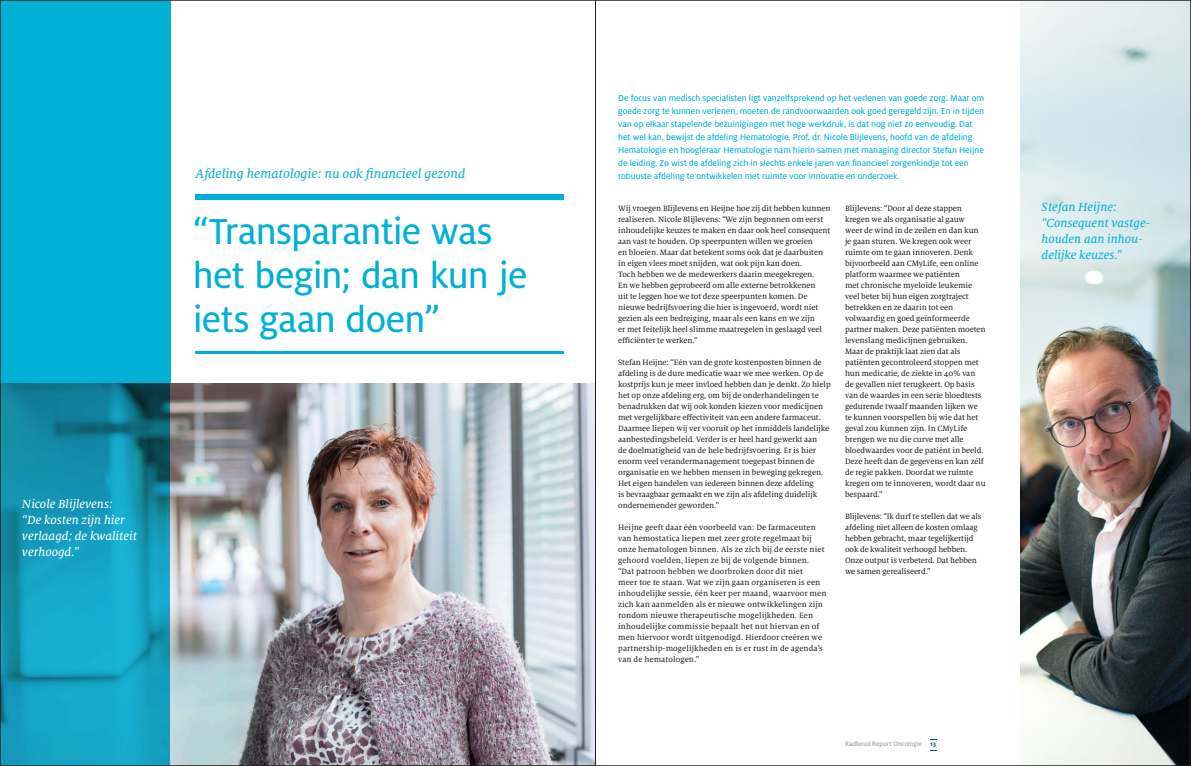
<style>
.page{position:relative;width:1191px;height:766px;background:#fff}
.page>*{position:absolute;margin:0;border:0;box-sizing:border-box;transform-origin:0 0}
.KOP_middel{font:40px/44px "Milo OT Text";letter-spacing:-.02em;color:#00b1d5}
.Chapeau{font:14px "Milo Serif OT Text Ita";color:#00b1d5}
.Foto_bijschrift{font:13px/16px "Milo Serif OT Text Ita";color:#fff}
.Foto_bijschrift-2{font:13px/16px "Milo Serif OT Text Ita";color:#00b1d5}
.Bodytekst_intro_klei{font:9.5px/13px "Milo OT Text";letter-spacing:-.01em;color:#00b1d5}
.Bodytekst_zwart{font:8.5px/11px "Milo Serif OT Text";letter-spacing:-.01em;color:#231f20}
.Bodytekst_zwart-2{font:8.5px/11px "Milo Serif OT Text";letter-spacing:.01em;color:#231f20}
.t1{font:7px "Milo OT Text";letter-spacing:.005em;color:#939598}
.s1{font-family:"Milo OT";font-weight:700;color:#005d85}
</style>
<div class="page">
<img style="left:1020px;top:2px;width:169px;height:761px">
<img style="left:170px;top:383px;width:425px;height:380px">
<div style="left:0;top:0;width:170px;height:383px;background:#00b1d5"></div>
<svg style="left:2px;top:383px;width:168px;height:380px;background:#1496b4"></svg>
<div style="left:196px;top:194px;width:368px;height:6px;background:#00b1d5"></div>
<hr style="left:196px;top:351px;width:368px;height:3px;background:#00b1d5">
<hr style="left:595px;top:0;width:1px;height:765px;background:#231f20">
<p class="Foto_bijschrift" style="left:22px;top:496px;width:117px">Nicole Blijlevens:<br>“De kosten zijn hier verlaagd; de kwaliteit verhoogd.”</p>
<p class="Bodytekst_intro_klei" style="left:618px;top:91px;width:367px">De focus van medisch specialisten ligt vanzelfsprekend op het verlenen van goede zorg. Maar om goede zorg te kunnen verlenen, moeten de randvoorwaarden ook goed geregeld zijn. En in tijden van op elkaar stapelende bezuinigingen met hoge werkdruk, is dat nog niet zo eenvoudig. Dat het wel kan, bewijst de afdeling Hematologie. Prof. dr. Nicole Blijlevens, hoofd van de afdeling Hematologie en hoogleraar Hematologie nam hierin samen met managing director Stefan Heijne de leiding. Zo wist de afdeling zich in slechts enkele jaren van financieel zorgenkindje tot een</p>
<p class="Chapeau" style="left:196px;top:166px;width:271px">Afdeling hematologie: nu ook financieel gezond</p>
<p class="Bodytekst_intro_klei" style="left:618px;top:169px;width:283px">robuuste afdeling te ontwikkelen met ruimte voor innovatie en onderzoek.</p>
<p class="Bodytekst_zwart" style="left:618px;top:203px;width:214px">Wij vroegen Blijlevens en Heijne hoe zij dit hebben kunnen realiseren. Nicole Blijlevens: “We zijn begonnen om eerst inhoudelijke keuzes te maken en daar ook heel consequent aan vast te houden. Op speerpunten willen we groeien<br>en bloeien. Maar dat betekent soms ook dat je daarbuiten in eigen vlees moet snijden, wat ook pijn kan doen.<br>Toch hebben we de medewerkers daarin meegekregen.<br>En we hebben geprobeerd om alle externe betrokkenen<br>uit te leggen hoe we tot deze speerpunten komen. De nieuwe bedrijfsvoering die hier is ingevoerd, wordt niet gezien als een bedreiging, maar als een kans en we zijn<br>er met feitelijk heel slimme maatregelen in geslaagd veel efficiënter te werken.”</p>
<p class="Bodytekst_zwart" style="left:618px;top:357px;width:214px">Stefan Heijne: “Eén van de grote kostenposten binnen de afdeling is de dure medicatie waar we mee werken. Op de kostprijs kun je meer invloed hebben dan je denkt. Zo hielp het op onze afdeling erg, om bij de onderhandelingen te benadrukken dat wij ook konden kiezen voor medicijnen met vergelijkbare effectiviteit van een andere farmaceut.<br>Daarmee liepen wij ver vooruit op het inmiddels landelijke aanbestedingsbeleid. Verder is er heel hard gewerkt aan<br>de doelmatigheid van de hele bedrijfsvoering. Er is hier enorm veel verandermanagement toegepast binnen de organisatie en we hebben mensen in beweging gekregen.<br>Het eigen handelen van iedereen binnen deze afdeling<br>is bevraagbaar gemaakt en we zijn als afdeling duidelijk ondernemender geworden.”</p>
<p class="Bodytekst_zwart-2" style="left:618px;top:522px;width:210px">Heijne geeft daar één voorbeeld van: De farmaceuten van hemostatica liepen met zeer grote regelmaat bij onze hematologen binnen. Als ze zich bij de eerste niet gehoord voelden, liepen ze bij de volgende binnen. “Dat patroon hebben we doorbroken door dit niet<br>meer toe te staan. Wat we zijn gaan organiseren is een inhoudelijke sessie, één keer per maand, waarvoor men zich kan aanmelden als er nieuwe ontwikkelingen zijn rondom nieuwe therapeutische mogelijkheden. Een inhoudelijke commissie bepaalt het nut hiervan en of men hiervoor wordt uitgenodigd. Hierdoor creëren we partnership-mogelijkheden en is er rust in de agenda’s van de hematologen.”</p>
<p class="Bodytekst_zwart" style="left:845px;top:203px;width:142px">Blijlevens: “Door al deze stappen kregen we als organisatie al gauw<br>weer de wind in de zeilen en dan kun je gaan sturen. We kregen ook weer ruimte om te gaan innoveren. Denk bijvoorbeeld aan CMyLife, een online platform waarmee we patiënten<br>met chronische myeloide leukemie veel beter bij hun eigen zorgtraject betrekken en ze daarin tot een volwaardig en goed geïnformeerde partner maken. Deze patiënten moeten levenslang medicijnen gebruiken.<br>Maar de praktijk laat zien dat als patiënten gecontroleerd stoppen met hun medicatie, de ziekte in 40% van de gevallen niet terugkeert. Op basis van de waardes in een serie bloedtests gedurende twaalf maanden lijken we te kunnen voorspellen bij wie dat het geval zou kunnen zijn. In CMyLife brengen we nu die curve met alle bloedwaardes voor de patiënt in beeld.<br>Deze heeft dan de gegevens en kan zélf de regie pakken. Doordat we ruimte kregen om te innoveren, wordt daar nu bespaard.”</p>
<p class="Bodytekst_zwart" style="left:845px;top:511px;width:138px">Blijlevens: “Ik durf te stellen dat we als afdeling niet alleen de kosten omlaag hebben gebracht, maar tegelijkertijd ook de kwaliteit verhoogd hebben.<br>Onze output is verbeterd. Dat hebben we samen gerealiseerd.”</p>
<p class="KOP_middel" style="left:193px;top:209px;width:336px">“Transparantie was het begin; dan kun je iets gaan doen”</p>
<p class="t1" style="left:845px;top:740px;width:92px">Radboud Report Oncologie <span class="s1">13</span></p>
<p class="Foto_bijschrift-2" style="left:1041px;top:199px;width:108px">Stefan Heijne: “Consequent vastge&shy;houden aan inhou&shy;delijke keuzes.”</p>
</div>
